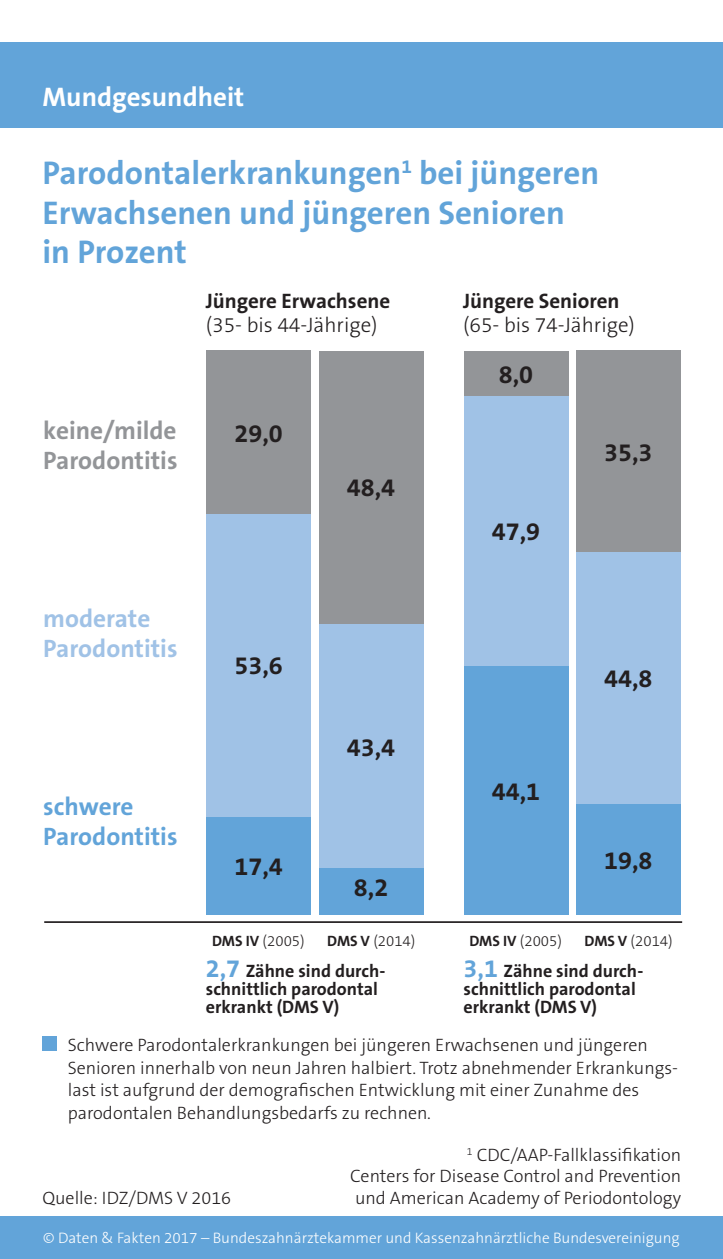
<style>
.page{position:relative;width:723px;height:1259px;background:#fff}
.page>*{position:absolute;margin:0;border:0;box-sizing:border-box;transform-origin:0 0}
.t1{font:700 33px/39.6px "The Sans B Plus W7";color:#62a4d9}
.t2{font:700 27px "The Sans B Plus W7";color:#fff}
.t3{font:700 25.2px "The Sans B Plus W7";color:#231f20}
.t4{font:700 25.2px/30.3px "The Sans B Plus W7";color:#939598}
.t5{font:700 25.2px/30.3px "The Sans B Plus W7";color:#a0c2e6}
.t6{font:700 25.2px/30.3px "The Sans B Plus W7";color:#62a4d9}
.t7{font:300 21px "The Sans B Plus W3";color:#231f20}
.t8{font:700 21px "The Sans B Plus W7";color:#231f20}
.t9{font:300 18px/22.5px "The Sans B Plus W3";color:#231f20;text-align:justify}
.t10{font:700 18px/18px "The Sans B Plus W7";color:#231f20}
.t11{font:300 15.3px "The Sans B Plus W3";color:#fff}
.t12{font:300 15px "The Sans B Plus W3";color:#231f20}
.s1{font-family:"The Sans B Plus W7";font-weight:700}
.s2{font-size:25.2px;color:#62a4d9}
</style>
<div class="page">
<div style="left:0;top:43px;width:723px;height:85px;background:#62a4d9"></div>
<hr style="left:44px;top:921px;width:638px;height:2px;background:#231f20">
<div style="left:43px;top:1036px;width:14px;height:15px;background:#62a4d9"></div>
<div style="left:206px;top:816px;width:105px;height:98px;background:#62a4d9"></div>
<div style="left:319px;top:868px;width:104px;height:46px;background:#62a4d9"></div>
<div style="left:206px;top:514px;width:105px;height:302px;background:#a0c2e6"></div>
<div style="left:319px;top:623px;width:104px;height:245px;background:#a0c2e6"></div>
<div style="left:206px;top:350px;width:105px;height:164px;background:#939598"></div>
<div style="left:319px;top:350px;width:104px;height:273px;background:#939598"></div>
<div style="left:463px;top:666px;width:105px;height:248px;background:#62a4d9"></div>
<div style="left:576px;top:803px;width:105px;height:111px;background:#62a4d9"></div>
<div style="left:463px;top:396px;width:105px;height:270px;background:#a0c2e6"></div>
<div style="left:576px;top:551px;width:105px;height:253px;background:#a0c2e6"></div>
<div style="left:463px;top:350px;width:105px;height:45px;background:#939598"></div>
<div style="left:576px;top:350px;width:105px;height:202px;background:#939598"></div>
<div style="left:0;top:1216px;width:723px;height:43px;background:#62a4d9"></div>
<h2 class="t2" style="left:43px;top:80px;width:203px">Mundgesundheit</h2>
<h1 class="t1" style="left:43px;top:153px;width:558px">Parodontalerkrankungen<sup>1</sup> bei jüngeren<br>Erwachsenen und jüngeren Senioren in Prozent</h1>
<h3 class="t4" style="left:43px;top:415px;width:136px">keine/milde<br>Parodontitis</h3>
<h3 class="t5" style="left:43px;top:603px;width:136px">moderate<br>Parodontitis</h3>
<h3 class="t6" style="left:43px;top:791px;width:136px">schwere<br>Parodontitis</h3>
<p class="t8" style="left:206px;top:288px;width:186px">Jüngere Erwachsene</p>
<p class="t7" style="left:206px;top:312px;width:173px">(35- bis 44-Jährige)</p>
<h3 class="t3" style="left:235px;top:417px;width:50px">29,0</h3>
<h3 class="t3" style="left:235px;top:649px;width:50px">53,6</h3>
<h3 class="t3" style="left:235px;top:850px;width:50px">17,4</h3>
<h3 class="t3" style="left:347px;top:472px;width:50px">48,4</h3>
<h3 class="t3" style="left:347px;top:731px;width:50px">43,4</h3>
<h3 class="t3" style="left:354px;top:871px;width:36px">8,2</h3>
<p class="t12" style="left:212px;top:931px;width:94px"><span class="s1">DMS IV</span> (2005)</p>
<p class="t12" style="left:327px;top:931px;width:90px"><span class="s1">DMS V</span> (2014)</p>
<p class="t8" style="left:463px;top:288px;width:158px">Jüngere Senioren</p>
<p class="t7" style="left:463px;top:312px;width:173px">(65- bis 74-Jährige)</p>
<h3 class="t3" style="left:499px;top:358px;width:36px">8,0</h3>
<h3 class="t3" style="left:492px;top:516px;width:50px">47,9</h3>
<h3 class="t3" style="left:492px;top:775px;width:50px">44,1</h3>
<h3 class="t3" style="left:604px;top:436px;width:50px">35,3</h3>
<h3 class="t3" style="left:604px;top:662px;width:50px">44,8</h3>
<h3 class="t3" style="left:604px;top:844px;width:50px">19,8</h3>
<p class="t12" style="left:469px;top:931px;width:94px"><span class="s1">DMS IV</span> (2005)</p>
<p class="t12" style="left:584px;top:931px;width:90px"><span class="s1">DMS V</span> (2014)</p>
<p class="t10" style="left:206px;top:962px;width:181px"><span class="s2">2,7</span> Zähne sind durch&shy;schnittlich parodontal erkrankt (DMS V)</p>
<p class="t10" style="left:463px;top:962px;width:181px"><span class="s2">3,1</span> Zähne sind durch&shy;schnittlich parodontal erkrankt (DMS V)</p>
<p class="t9" style="left:68px;top:1034px;width:612px;text-align:left">Schwere Parodontalerkrankungen bei jüngeren Erwachsenen und jüngeren Senioren innerhalb von neun Jahren halbiert. Trotz abnehmender Erkrankungs&shy;last ist aufgrund der demografischen Entwicklung mit einer Zunahme des parodontalen Behandlungsbedarfs zu rechnen.</p>
<p class="t9" style="left:43px;top:1187px;width:190px">Quelle: IDZ/DMS V 2016</p>
<p class="t9" style="left:350px;top:1144px;width:332px;line-height:21.6px;text-indent:117px"><sup>1</sup> CDC/AAP-Fallklassifikation Centers for Disease Control and Prevention und American Academy of Periodontology</p>
<p class="t11" style="left:43px;top:1228px;width:638px">© Daten &amp; Fakten 2017 – Bundeszahnärztekammer und Kassenzahnärztliche Bundesvereinigung</p>
</div>
